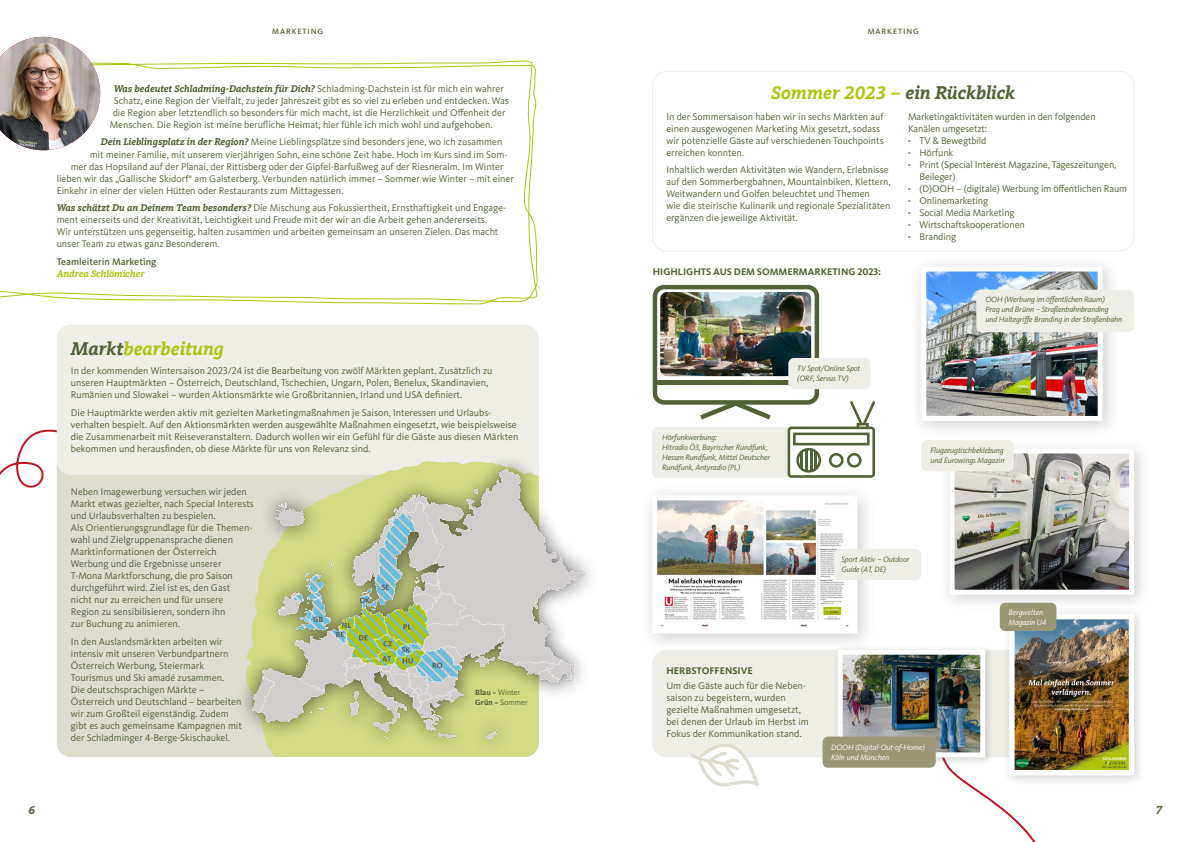
<style>
.page{position:relative;width:1191px;height:842px;background:#fff}
.page>*{position:absolute;margin:0;border:0;box-sizing:border-box;transform-origin:0 0}
.t1{font:italic 700 19px "Kievit Slab Offc";color:#516235}
.t2{font:italic 700 19px "Kievit Slab Offc";color:#afc410}
.t3{font:italic 700 12px "Kievit Slab Offc";color:#516235}
.t4{font:10px/12px "Kievit Pro";color:#516235}
.t5{font:italic 700 10px "Kievit Slab Offc";color:#516235}
.t6{font:700 10px "Kievit Pro";color:#516235}
.t7{font:500 10px "Kievit Pro";color:#516235}
.t8{font:italic 700 10px "Kievit Slab Offc";color:#afc410}
.t9{font:italic 8px/10px "Kievit Pro";letter-spacing:-.01em;color:#516235}
.t10{font:italic 8px/10px "Kievit Pro";letter-spacing:-.01em;color:#fff}
.t11{font:8px/10px "Kievit Pro";color:#516235}
.t12{font:500 8px "Kievit Pro";letter-spacing:.11em;color:#516235}
.s1{font-family:"Kievit Pro";font-weight:400;font-style:normal}
.s2{font-family:"Kievit Slab Offc";font-weight:700;font-style:italic}
.s3{color:#516235}
.s4{font-weight:700}
.s5{color:#afc410}
</style>
<div class="page">
<svg style="left:933px;top:757px;width:103px;height:85px"></svg>
<div style="left:652px;top:650px;width:482px;height:107px;background:#eeede7;border-radius:14px"></div>
<svg style="left:0;top:429px;width:57px;height:126px"></svg>
<div style="left:57px;top:451px;width:482px;height:306px;background:#dedbcf;border-radius:14px"></div>
<div style="left:57px;top:325px;width:482px;height:150px;background:#eeede7"></div>
<div style="left:234px;top:452px;width:367px;height:304px;background:#1d1d1b;opacity:.7"></div>
<img style="left:238px;top:461px;width:355px;height:293px">
<svg style="left:0;top:36px;width:538px;height:269px"></svg>
<img style="left:0;top:37px;width:100px;height:113px">
<div style="left:652px;top:71px;width:482px;height:180px;border:1px solid #eeede7;border-radius:14px"></div>
<div style="left:938px;top:437px;width:213px;height:175px;background:#1d1d1b;opacity:.21"></div>
<img style="left:955px;top:454px;width:173px;height:135px">
<div style="left:949px;top:448px;width:185px;height:147px;border:5px solid #fff"></div>
<div style="left:639px;top:483px;width:238px;height:170px;background:#1d1d1b;opacity:.21"></div>
<img style="left:658px;top:501px;width:193px;height:127px">
<div style="left:909px;top:255px;width:212px;height:184px;background:#1d1d1b;opacity:.21"></div>
<img style="left:927px;top:273px;width:169px;height:142px">
<div style="left:921px;top:267px;width:181px;height:154px;border:5px solid #fff"></div>
<div style="left:976px;top:290px;width:157px;height:42px;background:#eeede7;border-radius:6px"></div>
<img style="left:652px;top:285px;width:223px;height:193px">
<div style="left:921px;top:440px;width:92px;height:31px;background:#eeede7;border-radius:6px"></div>
<div style="left:834px;top:549px;width:87px;height:31px;background:#eeede7;border-radius:6px"></div>
<svg style="left:690px;top:744px;width:69px;height:42px"></svg>
<div style="left:832px;top:644px;width:161px;height:122px;background:#1d1d1b;opacity:.21"></div>
<img style="left:843px;top:656px;width:136px;height:95px">
<div style="left:837px;top:650px;width:148px;height:107px;border:5px solid #fff"></div>
<div style="left:822px;top:736px;width:113px;height:32px;background:#999774;border-radius:6px"></div>
<div style="left:1001px;top:606px;width:144px;height:181px;background:#1d1d1b;opacity:.21"></div>
<img style="left:1015px;top:620px;width:113px;height:149px">
<div style="left:1009px;top:614px;width:125px;height:161px;border:5px solid #fff"></div>
<div style="left:999px;top:603px;width:57px;height:28px;background:#999774;border-radius:6px"></div>
<p class="t12" style="left:272px;top:27px;width:53px">MARKETING</p>
<p class="t5" style="left:114px;top:83px;width:392px">Was bedeutet Schladming-Dachstein für Dich? <span class="s1">Schladming-Dachstein ist für mich ein wahrer</span></p>
<p class="t4" style="left:114px;top:94px;width:397px">Schatz, eine Region der Vielfalt, zu jeder Jahreszeit gibt es so viel zu erleben und entdecken. Was</p>
<p class="t4" style="left:113px;top:106px;width:394px">die Region aber letztendlich so besonders für mich macht, ist die Herzlichkeit und Offenheit der</p>
<p class="t4" style="left:110px;top:118px;width:384px">Menschen. Die Region ist meine berufliche Heimat, hier fühle ich mich wohl und aufgehoben.</p>
<p class="t4" style="left:101px;top:136px;width:403px"><span class="s2">Dein Lieblingsplatz in der Region?</span> Meine Lieblingsplätze sind besonders jene, wo ich zusammen</p>
<p class="t4" style="left:90px;top:148px;width:419px">mit meiner Familie, mit unserem vierjährigen Sohn, eine schöne Zeit habe. Hoch im Kurs sind im Som-</p>
<p class="t4" style="left:71px;top:160px;width:434px">mer das Hopsiland auf der Planai, der Rittisberg oder der Gipfel-Barfußweg auf der Riesneralm. Im Winter</p>
<p class="t4" style="left:57px;top:172px;width:459px">lieben wir das „Gallische Skidorf“ am Galsterberg. Verbunden natürlich immer – Sommer wie Winter – mit einer</p>
<p class="t4" style="left:57px;top:184px;width:288px">Einkehr in einer der vielen Hütten oder Restaurants zum Mittagessen.</p>
<p class="t4" style="left:57px;top:202px;width:451px"><span class="s2">Was schätzt Du an Deinem Team besonders?</span> Die Mischung aus Fokussiertheit, Ernsthaftigkeit und Engage&shy;ment einerseits und der Kreativität, Leichtigkeit und Freude mit der wir an die Arbeit gehen andererseits.<br>Wir unterstützen uns gegenseitig, halten zusammen und arbeiten gemeinsam an unseren Zielen. Das macht unser Team zu etwas ganz Besonderem.</p>
<p class="t7" style="left:57px;top:255px;width:101px">Teamleiterin Marketing</p>
<p class="t8" style="left:57px;top:268px;width:89px">Andrea Schlömicher</p>
<h1 class="t2" style="left:71px;top:337px;width:155px"><span class="s3">Markt</span>bearbeitung</h1>
<p class="t4" style="left:71px;top:365px;width:423px">In der kommenden Wintersaison 2023/24 ist die Bearbeitung von zwölf Märkten geplant. Zusätzlich zu unseren Hauptmärkten – Österreich, Deutschland, Tschechien, Ungarn, Polen, Benelux, Skandinavien,<br>Rumänien und Slowakei – wurden Aktionsmärkte wie Großbritannien, Irland und USA definiert.</p>
<p class="t4" style="left:71px;top:407px;width:449px">Die Hauptmärkte werden aktiv mit gezielten Marketingmaßnahmen je Saison, Interessen und Urlaubs&shy;verhalten bespielt. Auf den Aktionsmärkten werden ausgewählte Maßnahmen eingesetzt, wie beispielsweise die Zusammenarbeit mit Reiseveranstaltern. Dadurch wollen wir ein Gefühl für die Gäste aus diesen Märkten bekommen und herausfinden, ob diese Märkte für uns von Relevanz sind.</p>
<p class="t4" style="left:71px;top:486px;width:185px">Neben Imagewerbung versuchen wir jeden Markt etwas gezielter, nach Special Interests und Urlaubsverhalten zu bespielen.<br>Als Orientierungsgrundlage für die Themen&shy;wahl und Zielgruppenansprache dienen Marktinformationen der Österreich Werbung und die Ergebnisse unserer T-Mona Marktforschung, die pro Saison durchgeführt wird. Ziel ist es, den Gast<br>nicht nur zu erreichen und für unsere Region zu sensibilisieren, sondern ihn<br>zur Buchung zu animieren.</p>
<p class="t4" style="left:71px;top:636px;width:172px">In den Auslandsmärkten arbeiten wir intensiv mit unseren Verbundpartnern Österreich Werbung, Steiermark Tourismus und Ski amadé zusammen.<br>Die deutschsprachigen Märkte – Österreich und Deutschland – bearbeiten wir zum Großteil eigenständig. Zudem gibt es auch gemeinsame Kampagnen mit der Schladminger 4-Berge-Skischaukel.</p>
<p class="t11" style="left:475px;top:687px;width:54px"><span class="s4">Blau</span> = Winter<br><span class="s4">Grün</span> = Sommer</p>
<p class="t12" style="left:867px;top:27px;width:53px">MARKETING</p>
<h1 class="t1" style="left:771px;top:82px;width:245px"><span class="s5">Sommer 2023 –</span> ein Rückblick</h1>
<p class="t4" style="left:666px;top:110px;width:219px">In der Sommersaison haben wir in sechs Märkten auf einen ausgewogenen Marketing Mix gesetzt, sodass wir potenzielle Gäste auf verschiedenen Touchpoints erreichen konnten.</p>
<p class="t4" style="left:666px;top:164px;width:226px">Inhaltlich werden Aktivitäten wie Wandern, Erlebnisse auf den Sommerbergbahnen, Mountainbiken, Klettern, Weitwandern und Golfen beleuchtet und Themen<br>wie die steirische Kulinarik und regionale Spezialitäten ergänzen die jeweilige Aktivität.</p>
<p class="t4" style="left:908px;top:110px;width:189px">Marketingaktivitäten wurden in den folgenden</p>
<p class="t4" style="left:908px;top:122px;width:81px">Kanälen umgesetzt:</p>
<p class="t4" style="left:908px;top:134px;width:80px"><span class="s4">·</span> TV &amp; Bewegtbild</p>
<p class="t4" style="left:908px;top:146px;width:47px"><span class="s4">·</span> Hörfunk</p>
<p class="t4" style="left:908px;top:158px;width:210px"><span class="s4">·</span> Print (Special Interest Magazine, Tageszeitungen,</p>
<p class="t4" style="left:919px;top:170px;width:38px">Beileger)</p>
<p class="t4" style="left:908px;top:182px;width:220px"><span class="s4">·</span> (D)OOH – (digitale) Werbung im öffentlichen Raum</p>
<p class="t4" style="left:908px;top:194px;width:81px"><span class="s4">·</span> Onlinemarketing</p>
<p class="t4" style="left:908px;top:206px;width:108px"><span class="s4">·</span> Social Media Marketing</p>
<p class="t4" style="left:908px;top:218px;width:118px"><span class="s4">·</span> Wirtschaftskooperationen</p>
<p class="t4" style="left:908px;top:230px;width:49px"><span class="s4">·</span> Branding</p>
<p class="t6" style="left:652px;top:265px;width:230px">HIGHLIGHTS AUS DEM SOMMERMARKETING 2023:</p>
<p class="t9" style="left:662px;top:432px;width:110px">Hörfunkwerbung:<br>Hitradio Ö3, Bayrischer Rundfunk,<br>Hessen Rundfunk, Mittel Deutscher<br>Rundfunk, Antyradio (PL)</p>
<p class="t9" style="left:797px;top:363px;width:65px">TV Spot/Online Spot (ORF, Servus TV)</p>
<p class="t9" style="left:985px;top:295px;width:138px">OOH (Werbung im öffentlichen Raum)<br>Prag und Brünn – Straßenbahnbranding und Haltegriffe Branding in der Straßenbahn</p>
<p class="t9" style="left:930px;top:446px;width:75px">Flugzeugtischbeklebung und Eurowings Magazin</p>
<p class="t9" style="left:841px;top:554px;width:70px">Sport Aktiv – Outdoor<br>Guide (AT, DE)</p>
<p class="t6" style="left:666px;top:665px;width:88px">HERBSTOFFENSIVE</p>
<p class="t4" style="left:666px;top:680px;width:144px">Um die Gäste auch für die Neben&shy;saison zu begeistern, wurden gezielte Maßnahmen umgesetzt, bei denen der Urlaub im Herbst im<br>Fokus der Kommunikation stand.</p>
<p class="t10" style="left:1008px;top:607px;width:39px">Bergwelten<br>Magazin U4</p>
<p class="t10" style="left:831px;top:742px;width:95px">DOOH (Digital-Out-of-Home)<br>Köln und München</p>
<p class="t3" style="left:28px;top:802px;width:8px">6</p>
<p class="t3" style="left:1155px;top:802px;width:8px">7</p>
</div>
